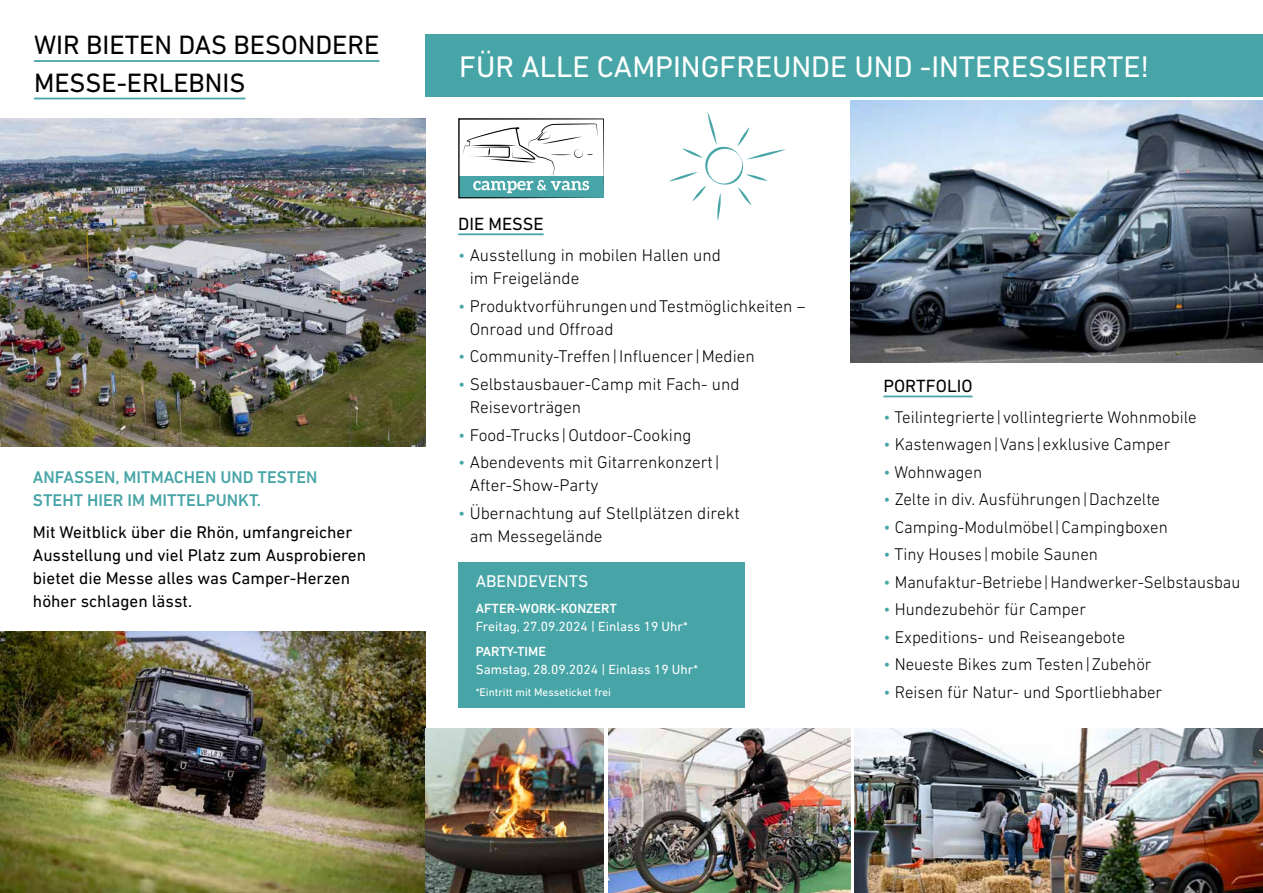
<style>
.page{position:relative;width:1263px;height:893px;background:#fff}
.page>*{position:absolute;margin:0;border:0;box-sizing:border-box;transform-origin:0 0}
.t1{font:30.3px "DIN Next LT Pro";color:#fff}
.t2{font:27px/37.5px "DIN Next LT Pro";color:#000}
.t3{font:18px "DIN Next LT Pro";color:#000}
.t4{font:300 17.25px/23.2px "DIN Next LT Pro";color:#000}
.t5{font:17.25px/23.2px "DIN Next LT Pro";color:#000}
.t6{font:500 17.25px/23.2px "DIN Next LT Pro";color:#48a5a7}
.t7{font:17.25px "DIN Next LT Pro";color:#fff}
.t8{font:13.5px "DIN Next LT Pro";color:#fff}
.t9{font:500 13.5px "DIN Next LT Pro";color:#fff}
.t10{font:11.25px "DIN Next LT Pro";color:#fff}
.s1{color:#48a5a7}
</style>
<div class="page">
<div style="left:425px;top:34px;width:838px;height:62px;background:#48a5a7"></div>
<hr style="left:458px;top:233px;width:86px;height:2px;background:#48a5a7">
<hr style="left:883px;top:396px;width:89px;height:1px;background:#48a5a7">
<img style="left:0;top:118px;width:425px;height:328px">
<img style="left:0;top:631px;width:425px;height:262px">
<img style="left:850px;top:101px;width:413px;height:261px">
<svg style="left:668px;top:112px;width:118px;height:109px"></svg>
<img style="left:425px;top:728px;width:179px;height:165px">
<img style="left:608px;top:728px;width:242px;height:165px">
<img style="left:855px;top:728px;width:408px;height:165px">
<svg style="left:458px;top:118px;width:146px;height:80px"></svg>
<hr style="left:34px;top:60px;width:345px;height:2px;background:#48a5a7">
<hr style="left:34px;top:98px;width:211px;height:1px;background:#48a5a7">
<div style="left:458px;top:562px;width:287px;height:146px;background:#48a5a7"></div>
<h2 class="t2" style="left:34px;top:26px;width:347px">WIR BIETEN DAS BESONDERE<br>MESSE-ERLEBNIS</h2>
<p class="t6" style="left:33px;top:465px;width:286px">ANFASSEN, MITMACHEN UND TESTEN<br>STEHT HIER IM MITTELPUNKT.</p>
<p class="t5" style="left:33px;top:520px;width:335px">Mit Weitblick über die Rhön, umfangreicher Ausstellung und viel Platz zum Ausprobieren bietet die Messe alles was Camper-Herzen höher schlagen lässt.</p>
<h1 class="t1" style="left:459px;top:49px;width:692px">FÜR ALLE CAMPINGFREUNDE UND -INTERESSIERTE!</h1>
<p class="t3" style="left:458px;top:213px;width:87px">DIE MESSE</p>
<p class="t4" style="left:470px;top:243px;width:253px;text-indent:-12px"><span class="s1">•</span> Ausstellung in mobilen Hallen und im Freigelände</p>
<p class="t4" style="left:470px;top:294px;width:337px;text-indent:-12px"><span class="s1">•</span> ProduktvorführungenundTestmöglichkeiten –<br>Onroad und Offroad</p>
<p class="t4" style="left:458px;top:345px;width:298px"><span class="s1">•</span> Community-Treffen| Influencer|Medien</p>
<p class="t4" style="left:470px;top:372px;width:271px;text-indent:-12px"><span class="s1">•</span> Selbstausbauer-Camp mit Fach- und<br>Reisevorträgen</p>
<p class="t4" style="left:458px;top:423px;width:235px"><span class="s1">•</span> Food-Trucks |Outdoor-Cooking</p>
<p class="t4" style="left:470px;top:450px;width:251px;text-indent:-12px"><span class="s1">•</span> Abendevents mit Gitarrenkonzert|<br>After-Show-Party</p>
<p class="t4" style="left:470px;top:501px;width:271px;text-indent:-12px"><span class="s1">•</span> Übernachtung auf Stellplätzen direkt am Messegelände</p>
<p class="t7" style="left:476px;top:571px;width:114px">ABENDEVENTS</p>
<p class="t9" style="left:476px;top:601px;width:143px">AFTER-WORK-KONZERT</p>
<p class="t8" style="left:476px;top:619px;width:214px">Freitag, 27.09.2024 | Einlass 19 Uhr*</p>
<p class="t9" style="left:476px;top:644px;width:72px">PARTY-TIME</p>
<p class="t8" style="left:476px;top:662px;width:224px">Samstag, 28.09.2024 | Einlass 19 Uhr*</p>
<p class="t10" style="left:476px;top:686px;width:137px">*Eintritt mit Messeticket frei</p>
<p class="t3" style="left:883px;top:375px;width:91px">PORTFOLIO</p>
<p class="t4" style="left:883px;top:405px;width:315px"><span class="s1">•</span> Teilintegrierte| vollintegrierte Wohnmobile</p>
<p class="t4" style="left:883px;top:433px;width:288px"><span class="s1">•</span> Kastenwagen|Vans |exklusive Camper</p>
<p class="t4" style="left:883px;top:460px;width:100px"><span class="s1">•</span> Wohnwagen</p>
<p class="t4" style="left:883px;top:488px;width:278px"><span class="s1">•</span> Zelte in div. Ausführungen|Dachzelte</p>
<p class="t4" style="left:883px;top:515px;width:286px"><span class="s1">•</span> Camping-Modulmöbel|Campingboxen</p>
<p class="t4" style="left:883px;top:543px;width:216px"><span class="s1">•</span> Tiny Houses |mobile Saunen</p>
<p class="t4" style="left:883px;top:570px;width:358px"><span class="s1">•</span> Manufaktur-Betriebe|Handwerker-Selbstausbau</p>
<p class="t4" style="left:883px;top:598px;width:204px"><span class="s1">•</span> Hundezubehör für Camper</p>
<p class="t4" style="left:883px;top:625px;width:243px"><span class="s1">•</span> Expeditions- und Reiseangebote</p>
<p class="t4" style="left:883px;top:653px;width:270px"><span class="s1">•</span> Neueste Bikes zum Testen|Zubehör</p>
<p class="t4" style="left:883px;top:680px;width:280px"><span class="s1">•</span> Reisen für Natur- und Sportliebhaber</p>
</div>
